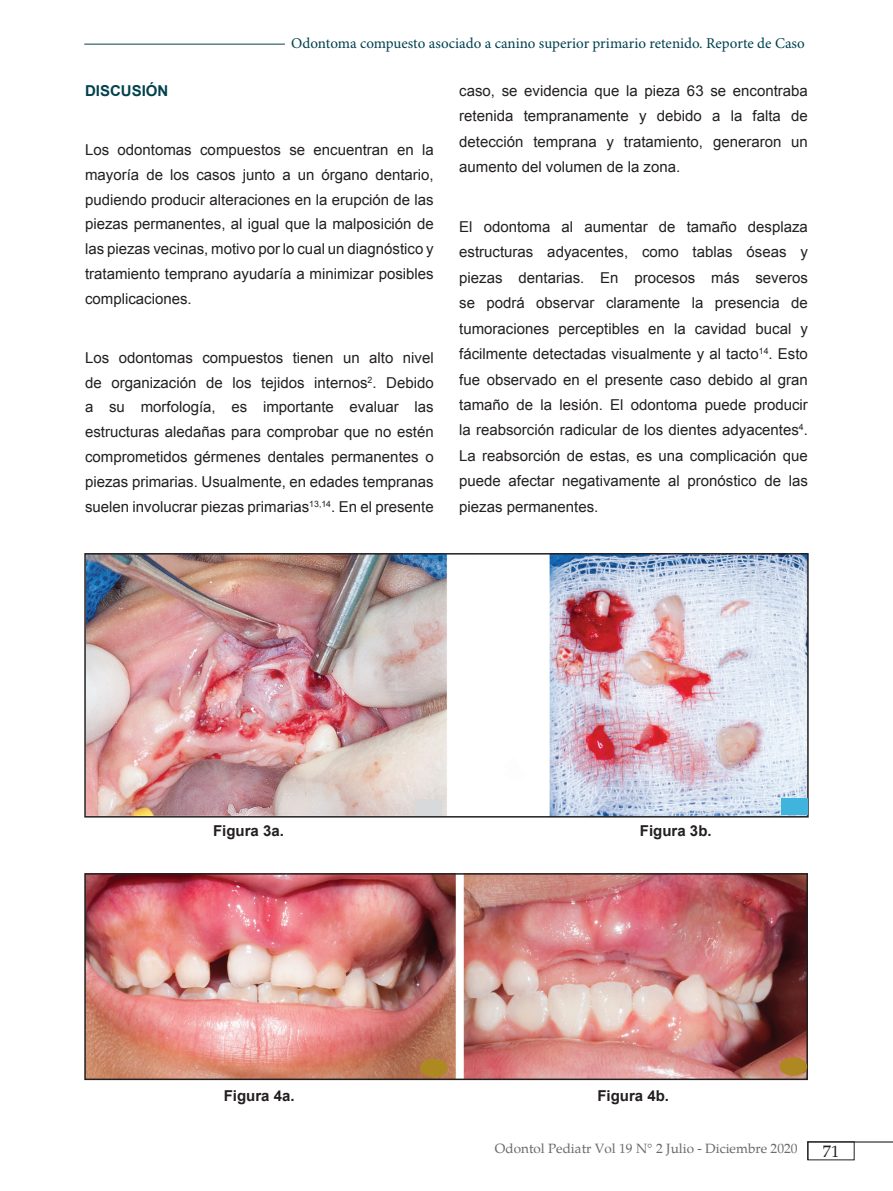
<style>
.page{position:relative;width:893px;height:1191px;background:#fff}
.page>*{position:absolute;margin:0;border:0;box-sizing:border-box;transform-origin:0 0}
.t1{font:16.5px "Palatino";color:#231f20}
.t2{font:15px/25.5px "Arial";color:#231f20;text-align:justify}
.t3{font:15px "Minion Pro";color:#00414e}
.t4{font:700 15px "Arial";color:#231f20}
.t5{font:700 15px "Arial";color:#00414e}
.t6{font:13.5px "Palatino";color:#231f20}
.t7{font:13.5px "Palatino";color:#6b6b6e}
</style>
<div class="page">
<svg style="left:807px;top:1142px;width:1px;height:18px"></svg>
<hr style="left:807px;top:1141px;width:86px;height:1px;background:#231f20">
<img style="left:87px;top:556px;width:719px;height:258px">
<div style="left:84px;top:553px;width:725px;height:264px;border:2px solid #231f20"></div>
<img style="left:87px;top:876px;width:718px;height:201px">
<div style="left:84px;top:873px;width:724px;height:207px;border:2px solid #231f20"></div>
<div style="left:420px;top:1058px;width:28px;height:19px;background:#ae8820;border-radius:50%"></div>
<div style="left:416px;top:798px;width:26px;height:17px;background:#d8d9db"></div>
<div style="left:781px;top:797px;width:26px;height:17px;background:#3fb4dd"></div>
<div style="left:779px;top:1057px;width:28px;height:18px;background:#ae8820;border-radius:50%"></div>
<hr style="left:84px;top:44px;width:201px;height:1px;background:#00414e">
<p class="t3" style="left:291px;top:34px;width:515px">Odontoma compuesto asociado a canino superior primario retenido. Reporte de Caso</p>
<p class="t5" style="left:85px;top:81px;width:85px">DISCUSIÓN</p>
<p class="t2" style="left:85px;top:137px;width:350px;line-height:24.9px">Los odontomas compuestos se encuentran en la mayoría de los casos junto a un órgano dentario, pudiendo producir alteraciones en la erupción de las piezas permanentes, al igual que la malposición de las piezas vecinas, motivo por lo cual un diagnóstico y tratamiento temprano ayudaría a minimizar posibles complicaciones.</p>
<p class="t2" style="left:85px;top:345px;width:350px;line-height:24.9px">Los odontomas compuestos tienen un alto nivel de organización de los tejidos internos<sup>2</sup>. Debido a su morfología, es importante evaluar las estructuras aledañas para comprobar que no estén comprometidos gérmenes dentales permanentes o piezas primarias. Usualmente, en edades tempranas suelen involucrar piezas primarias<sup>13,14</sup>. En el presente</p>
<p class="t2" style="left:459px;top:78px;width:350px">caso, se evidencia que la pieza 63 se encontraba retenida tempranamente y debido a la falta de detección temprana y tratamiento, generaron un aumento del volumen de la zona.</p>
<p class="t2" style="left:459px;top:214px;width:350px">El odontoma al aumentar de tamaño desplaza estructuras adyacentes, como tablas óseas y piezas dentarias. En procesos más severos se podrá observar claramente la presencia de tumoraciones perceptibles en la cavidad bucal y fácilmente detectadas visualmente y al tacto<sup>14</sup>. Esto fue observado en el presente caso debido al gran tamaño de la lesión. El odontoma puede producir la reabsorción radicular de los dientes adyacentes<sup>4</sup>.<br>La reabsorción de estas, es una complicación que puede afectar negativamente al pronóstico de las piezas permanentes.</p>
<p class="t4" style="left:213px;top:821px;width:72px">Figura 3a.</p>
<p class="t4" style="left:640px;top:821px;width:73px">Figura 3b.</p>
<p class="t4" style="left:224px;top:1085px;width:72px">Figura 4a.</p>
<p class="t4" style="left:597px;top:1085px;width:73px">Figura 4b.</p>
<p class="t7" style="left:495px;top:1137px;width:304px">Odontol Pediatr Vol 19 Nº 2 Julio - Diciembre 2020</p>
<p class="t6" style="left:490px;top:1139px;width:304px">Odontol Pediatr Vol 14 Nº 2 Julio - Diciembre 2015</p>
<p class="t1" style="left:823px;top:1138px;width:18px">71</p>
</div>
